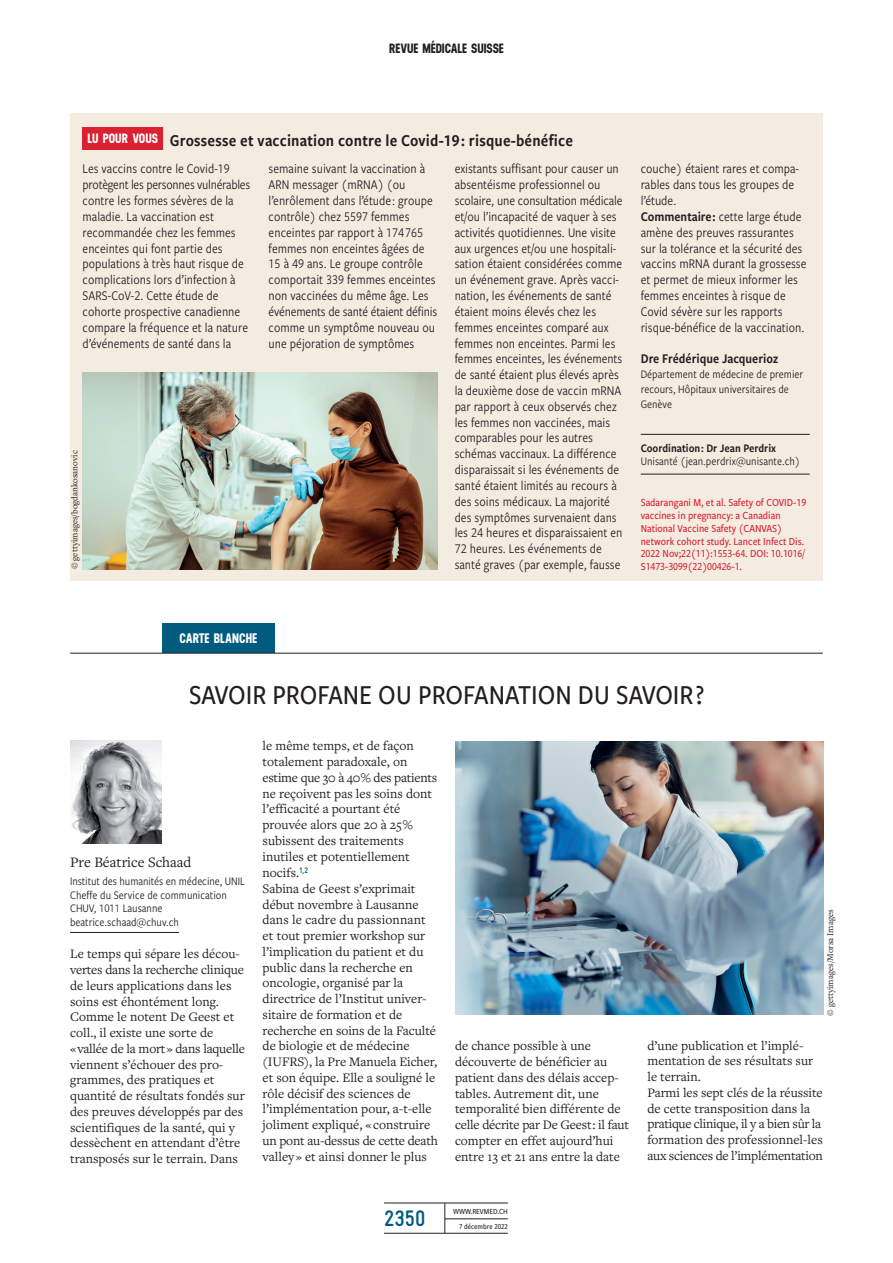
<style>
.page{position:relative;width:893px;height:1263px;background:#fff}
.page>*{position:absolute;margin:0;border:0;box-sizing:border-box;transform-origin:0 0}
.N_Titre_article{font:500 28.5px "Freight Sans Cnd Pro";color:#231f20}
.t1{font:700 22.5px "Gravur Condensed Pro";color:#005b7f}
.N_Encart_Titre_noir{font:17.25px "Freight Sans Cnd Pro Semi";letter-spacing:.01em;color:#231f20}
.N_Carte_blanche_aute{font:15px "Freight Text Pro";color:#231f20}
.N_Encart_texte_coura{font:13.8px/15.9px "Freight Sans Cnd Pro";color:#231f20}
.N_Encart_Auteur{font:13.8px "Freight Sans Cnd Pro Semi";color:#231f20}
.N_Surtitre_theme{font:700 13.8px "Neusa";color:#fff}
.N_Texte_courant{font:13.5px/15.8px "Freight Text Pro";color:#231f20}
.t2{font:700 13.5px "Neusa";letter-spacing:-.005em;color:#231f20}
.N_Encart_Rubrique{font:700 13.5px "Neusa";color:#fff}
.N_Carte_blanche_aute-2{font:12px/13.5px "Freight Sans Cnd Pro";color:#231f20}
.N_Encart_adresse{font:12px/15px "Freight Sans Cnd Pro";color:#231f20}
._1P_Notes_auteurs{font:12px/13.5px "Freight Sans Cnd Pro";color:#231f20}
.N_Encart_biblio_text{font:500 11.25px/12.8px "Freight Sans Cnd Pro";color:#da2031}
.N_Copyright_image{font:9px "Freight Text Pro";color:#231f20}
.t3{font:500 8.1px "Freight Sans Cnd Pro";color:#231f20}
.t4{font:500 7.8px "Freight Sans Cnd Pro";color:#231f20}
.s1{font-family:"Freight Sans Cnd Pro Semi"}
</style>
<div class="page">
<hr style="left:384px;top:1233px;width:124px;height:1px;background:#231f20">
<hr style="left:384px;top:1202px;width:124px;height:1px;background:#231f20">
<hr style="left:445px;top:1218px;width:63px;height:1px;background:#231f20">
<hr style="left:444px;top:1203px;width:1px;height:30px;background:#231f20">
<div style="left:162px;top:623px;width:113px;height:30px;background:#005b7f"></div>
<hr style="left:70px;top:653px;width:753px;height:1px;background:#231f20">
<div style="left:70px;top:113px;width:752px;height:467px;background:#f5ece1"></div>
<div style="left:82px;top:127px;width:81px;height:23px;background:#da2031"></div>
<hr style="left:641px;top:434px;width:169px;height:1px;background:#231f20">
<hr style="left:641px;top:474px;width:169px;height:1px;background:#231f20">
<img style="left:70px;top:740px;width:91px;height:103px">
<hr style="left:70px;top:932px;width:109px;height:1px;background:#231f20">
<img style="left:82px;top:372px;width:355px;height:197px">
<img style="left:456px;top:742px;width:368px;height:273px">
<p class="t2" style="left:389px;top:38px;width:116px">REVUE MÉDICALE SUISSE</p>
<p class="N_Encart_Rubrique" style="left:88px;top:129px;width:72px">LU POUR VOUS</p>
<p class="N_Encart_Titre_noir" style="left:170px;top:128px;width:405px">Grossesse et vaccination contre le Covid-19 : risque-bénéfice</p>
<p class="N_Encart_texte_coura" style="left:83px;top:160px;width:169px">Les vaccins contre le Covid-19 protègent les personnes vulnérables contre les formes sévères de la maladie. La vaccination est recommandée chez les femmes enceintes qui font partie des populations à très haut risque de complications lors d’infection à<br>SARS-CoV-2. Cette étude de cohorte prospective canadienne compare la fréquence et la nature d’événements de santé dans la</p>
<p class="N_Encart_texte_coura" style="left:269px;top:160px;width:170px">semaine suivant la vaccination à<br>ARN messager (mRNA) (ou l’enrôlement dans l’étude : groupe contrôle) chez 5597 femmes enceintes par rapport à 174 765 femmes non enceintes âgées de<br>15 à 49 ans. Le groupe contrôle comportait 339 femmes enceintes non vaccinées du même âge. Les événements de santé étaient définis comme un symptôme nouveau ou une péjoration de symptômes</p>
<p class="N_Encart_texte_coura" style="left:455px;top:160px;width:169px">existants suffisant pour causer un absentéisme professionnel ou scolaire, une consultation médicale et/ou l’incapacité de vaquer à ses activités quotidiennes. Une visite aux urgences et/ou une hospitali&shy;sation étaient considérées comme un événement grave. Après vacci&shy;nation, les événements de santé étaient moins élevés chez les femmes enceintes comparé aux femmes non enceintes. Parmi les femmes enceintes, les événements de santé étaient plus élevés après la deuxième dose de vaccin mRNA par rapport à ceux observés chez les femmes non vaccinées, mais comparables pour les autres schémas vaccinaux. La différence disparaissait si les événements de santé étaient limités au recours à des soins médicaux. La majorité des symptômes survenaient dans les 24 heures et disparaissaient en<br>72 heures. Les événements de santé graves (par exemple, fausse</p>
<p class="N_Encart_texte_coura" style="left:641px;top:160px;width:160px">couche) étaient rares et compa&shy;rables dans tous les groupes de l’étude.</p>
<p class="N_Encart_texte_coura" style="left:641px;top:208px;width:167px"><span class="s1">Commentaire :</span> cette large étude amène des preuves rassurantes sur la tolérance et la sécurité des vaccins mRNA durant la grossesse et permet de mieux informer les femmes enceintes à risque de<br>Covid sévère sur les rapports risque-bénéfice de la vaccination.</p>
<p class="N_Encart_Auteur" style="left:641px;top:349px;width:139px">Dre Frédérique Jacquerioz</p>
<p class="N_Encart_adresse" style="left:641px;top:366px;width:164px">Département de médecine de premier recours, Hôpitaux universitaires de<br>Genève</p>
<p class="_1P_Notes_auteurs" style="left:641px;top:441px;width:161px"><span class="s1">Coordination : Dr Jean Perdrix<br></span>Unisanté (jean.perdrix@unisante.ch)</p>
<p class="N_Encart_biblio_text" style="left:641px;top:496px;width:167px">Sadarangani M, et al. Safety of COVID-19 vaccines in pregnancy: a Canadian National Vaccine Safety (CANVAS) network cohort study. Lancet Infect Dis.<br>2022 Nov;22(11):1553-64. DOI: 10.1016/ S1473-3099(22)00426-1.</p>
<p class="N_Copyright_image" style="left:69px;top:569px;width:120px;rotate:-90deg">© gettyimages/bogdankosanovic</p>
<p class="N_Surtitre_theme" style="left:179px;top:629px;width:79px">CARTE BLANCHE</p>
<p class="N_Titre_article" style="left:189px;top:675px;width:517px">SAVOIR PROFANE OU PROFANATION DU SAVOIR ?</p>
<p class="N_Carte_blanche_aute" style="left:70px;top:852px;width:123px">Pre Béatrice Schaad</p>
<p class="N_Carte_blanche_aute-2" style="left:70px;top:874px;width:176px">Institut des humanités en médecine, UNIL<br>Cheffe du Service de communication<br>CHUV, 1011 Lausanne beatrice.schaad@chuv.ch</p>
<p class="N_Texte_courant" style="left:70px;top:946px;width:176px">Le temps qui sépare les décou&shy;vertes dans la recherche clinique de leurs applications dans les soins est éhontément long.<br>Comme le notent De Geest et coll., il existe une sorte de<br>« vallée de la mort » dans laquelle viennent s’échouer des pro&shy;grammes, des pratiques et quantité de résultats fondés sur des preuves développés par des scientifiques de la santé, qui y dessèchent en attendant d’être transposés sur le terrain. Dans</p>
<p class="N_Texte_courant" style="left:263px;top:738px;width:176px">le même temps, et de façon totalement paradoxale, on estime que 30 à 40 % des patients ne reçoivent pas les soins dont l’efficacité a pourtant été prouvée alors que 20 à 25 % subissent des traitements inutiles et potentiellement nocifs.<sup>1,2</sup></p>
<p class="N_Texte_courant" style="left:263px;top:880px;width:177px">Sabina de Geest s’exprimait début novembre à Lausanne dans le cadre du passionnant et tout premier workshop sur l’implication du patient et du public dans la recherche en oncologie, organisé par la directrice de l’Institut univer&shy;sitaire de formation et de recherche en soins de la Faculté de biologie et de médecine (IUFRS), la Pre Manuela Eicher, et son équipe. Elle a souligné le rôle décisif des sciences de l’implémentation pour, a-t-elle joliment expliqué, « construire un pont au-dessus de cette death valley » et ainsi donner le plus</p>
<p class="N_Copyright_image" style="left:824px;top:1016px;width:108px;rotate:-90deg">© gettyimages/Morsa Images</p>
<p class="N_Texte_courant" style="left:455px;top:1038px;width:176px">de chance possible à une découverte de bénéficier au patient dans des délais accep&shy;tables. Autrement dit, une temporalité bien différente de celle décrite par De Geest : il faut compter en effet aujourd’hui entre 13 et 21 ans entre la date</p>
<p class="N_Texte_courant" style="left:647px;top:1037px;width:167px">d’une publication et l’implé&shy;mentation de ses résultats sur le terrain.</p>
<p class="N_Texte_courant" style="left:647px;top:1084px;width:177px">Parmi les sept clés de la réussite de cette transposition dans la pratique clinique, il y a bien sûr la formation des professionnel-les aux sciences de l’implémentation</p>
<h2 class="t1" style="left:384px;top:1206px;width:43px">2350</h2>
<p class="t3" style="left:453px;top:1205px;width:56px">WWW.REVMED.CH</p>
<p class="t4" style="left:459px;top:1221px;width:50px">7 décembre 2022</p>
</div>
